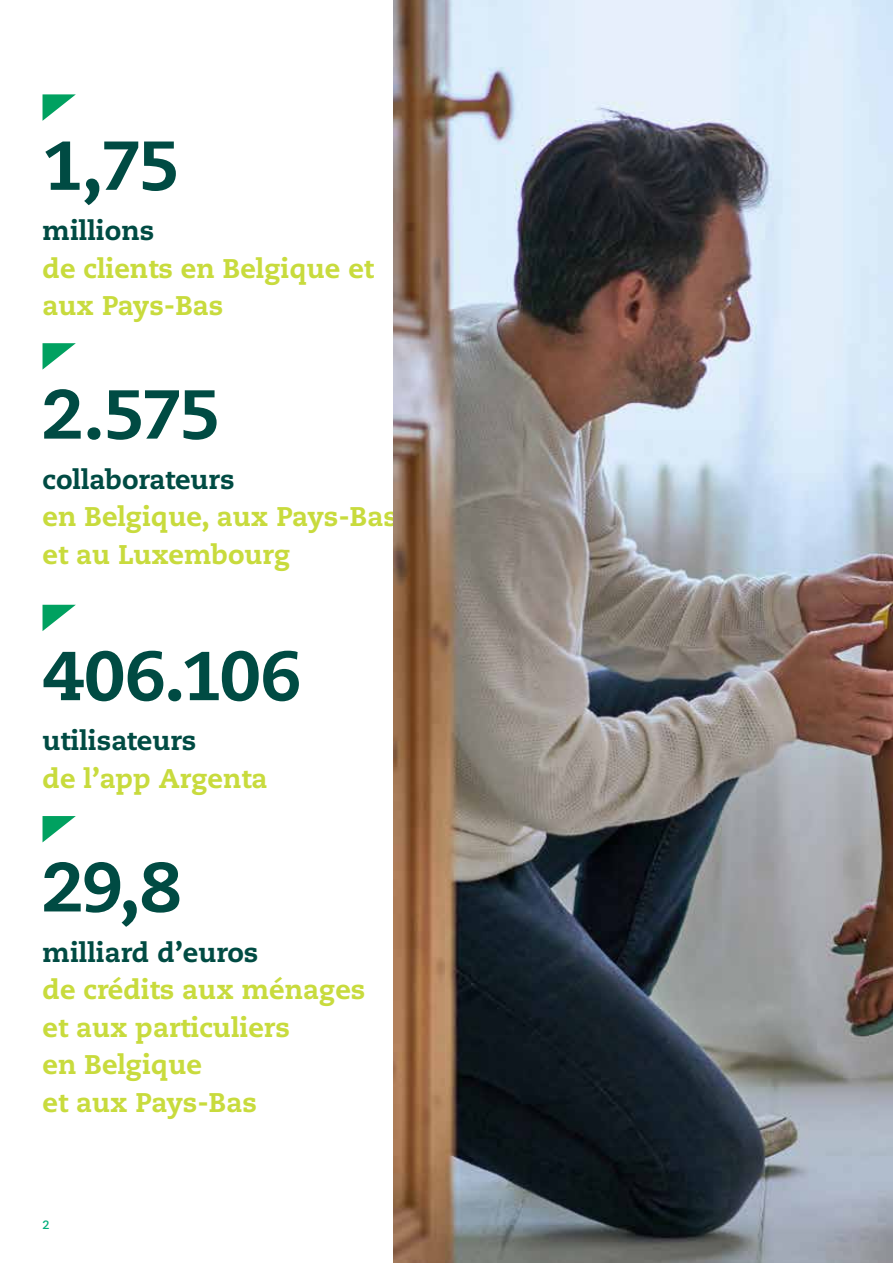
<style>
.page{position:relative;width:893px;height:1263px;background:#fff}
.page>*{position:absolute;margin:0;border:0;box-sizing:border-box;transform-origin:0 0}
.t1{font:800 69px "Caecilia LT Std";letter-spacing:-.025em;color:#004b43}
.t2{font:800 27px/37.5px "Caecilia LT Std";color:#c8db3d}
.t3{font:800 27px "Caecilia LT Std";color:#004b43}
.t4{font:700 12px "Caecilia LT Std";color:#00ae7b}
</style>
<div class="page">
<svg style="left:43px;top:94px;width:33px;height:27px"></svg>
<svg style="left:43px;top:343px;width:33px;height:26px"></svg>
<svg style="left:43px;top:605px;width:33px;height:26px"></svg>
<svg style="left:43px;top:816px;width:33px;height:26px"></svg>
<img style="left:393px;top:0;width:500px;height:1263px">
<h1 class="t1" style="left:43px;top:123px;width:139px">1,75</h1>
<p class="t3" style="left:43px;top:214px;width:113px">millions</p>
<p class="t2" style="left:43px;top:249px;width:333px">de clients en Belgique et aux Pays-Bas</p>
<h1 class="t1" style="left:43px;top:372px;width:179px">2.575</h1>
<p class="t3" style="left:43px;top:463px;width:194px">collaborateurs</p>
<p class="t2" style="left:43px;top:498px;width:357px">en Belgique, aux Pays-Bas et au Luxembourg</p>
<h1 class="t1" style="left:43px;top:633px;width:260px">406.106</h1>
<p class="t3" style="left:43px;top:724px;width:155px">utilisateurs</p>
<p class="t2" style="left:43px;top:760px;width:226px">de l’app Argenta</p>
<h1 class="t1" style="left:43px;top:844px;width:140px">29,8</h1>
<p class="t3" style="left:43px;top:935px;width:217px">milliard d’euros</p>
<p class="t2" style="left:43px;top:971px;width:324px">de crédits aux ménages et aux particuliers<br>en Belgique<br>et aux Pays-Bas</p>
<p class="t4" style="left:43px;top:1218px;width:9px">2</p>
</div>
